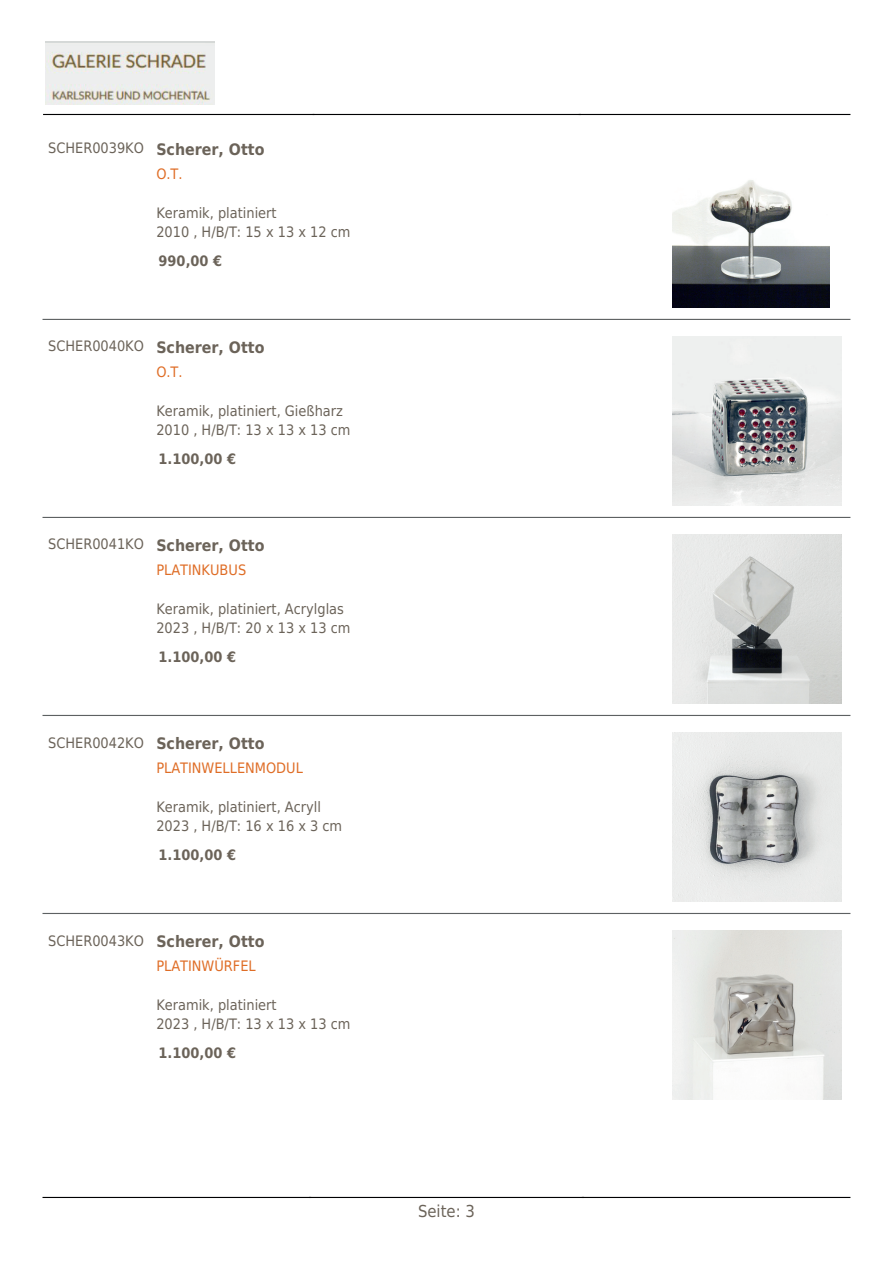
<style>
.page{position:relative;width:893px;height:1263px;background:#fff}
.page>*{position:absolute;margin:0;border:0;box-sizing:border-box;transform-origin:0 0}
.t1{font:16.5px "DejaVu Sans Condensed";color:#6b6359}
.t2{font:700 15.9px "DejaVu Sans Condensed";color:#6b6359}
.t3{font:14.4px/19.2px "DejaVu Sans Condensed";color:#6b6359}
.t4{font:14.4px "DejaVu Sans Condensed";color:#df6d26}
.t5{font:700 14.4px "DejaVu Sans Condensed";color:#6b6359}
.s1{font-weight:400;font-size:14.4px}
</style>
<div class="page">
<img style="left:46px;top:42px;width:169px;height:63px">
<hr style="left:43px;top:114px;width:271px;height:1px;background:#000001">
<hr style="left:313px;top:114px;width:267px;height:1px;background:#000001">
<hr style="left:579px;top:114px;width:271px;height:1px;background:#000001">
<hr style="left:43px;top:1197px;width:268px;height:1px;background:#000001">
<hr style="left:309px;top:1197px;width:274px;height:1px;background:#000001">
<hr style="left:582px;top:1197px;width:268px;height:1px;background:#000001">
<img style="left:673px;top:180px;width:156px;height:128px">
<hr style="left:43px;top:319px;width:807px;height:1px;background:#5d6162">
<img style="left:673px;top:337px;width:168px;height:169px">
<hr style="left:43px;top:517px;width:807px;height:1px;background:#5d6162">
<img style="left:673px;top:535px;width:168px;height:169px">
<hr style="left:43px;top:715px;width:807px;height:1px;background:#5d6162">
<img style="left:673px;top:733px;width:168px;height:169px">
<hr style="left:43px;top:913px;width:807px;height:1px;background:#5d6162">
<img style="left:673px;top:931px;width:168px;height:169px">
<p class="t2" style="left:48px;top:136px;width:218px"><span class="s1">SCHER0039KO</span> Scherer, Otto</p>
<p class="t4" style="left:156px;top:162px;width:28px">O.T.</p>
<p class="t3" style="left:156px;top:203px;width:196px">Keramik, platiniert<br>2010 , H/B/T: 15 x 13 x 12 cm</p>
<p class="t5" style="left:159px;top:249px;width:65px">990,00 €</p>
<p class="t2" style="left:48px;top:334px;width:218px"><span class="s1">SCHER0040KO</span> Scherer, Otto</p>
<p class="t4" style="left:156px;top:360px;width:28px">O.T.</p>
<p class="t3" style="left:156px;top:401px;width:196px">Keramik, platiniert, Gießharz<br>2010 , H/B/T: 13 x 13 x 13 cm</p>
<p class="t5" style="left:159px;top:447px;width:79px">1.100,00 €</p>
<p class="t2" style="left:48px;top:532px;width:218px"><span class="s1">SCHER0041KO</span> Scherer, Otto</p>
<p class="t4" style="left:156px;top:558px;width:91px">PLATINKUBUS</p>
<p class="t3" style="left:156px;top:599px;width:196px">Keramik, platiniert, Acrylglas<br>2023 , H/B/T: 20 x 13 x 13 cm</p>
<p class="t5" style="left:159px;top:645px;width:79px">1.100,00 €</p>
<p class="t2" style="left:48px;top:730px;width:218px"><span class="s1">SCHER0042KO</span> Scherer, Otto</p>
<p class="t4" style="left:156px;top:756px;width:148px">PLATINWELLENMODUL</p>
<p class="t3" style="left:156px;top:797px;width:187px">Keramik, platiniert, Acryll<br>2023 , H/B/T: 16 x 16 x 3 cm</p>
<p class="t5" style="left:159px;top:843px;width:79px">1.100,00 €</p>
<p class="t2" style="left:48px;top:928px;width:218px"><span class="s1">SCHER0043KO</span> Scherer, Otto</p>
<p class="t4" style="left:156px;top:954px;width:101px">PLATINWÜRFEL</p>
<p class="t3" style="left:156px;top:995px;width:196px">Keramik, platiniert<br>2023 , H/B/T: 13 x 13 x 13 cm</p>
<p class="t5" style="left:159px;top:1041px;width:79px">1.100,00 €</p>
<p class="t1" style="left:418px;top:1198px;width:58px">Seite: 3</p>
</div>
